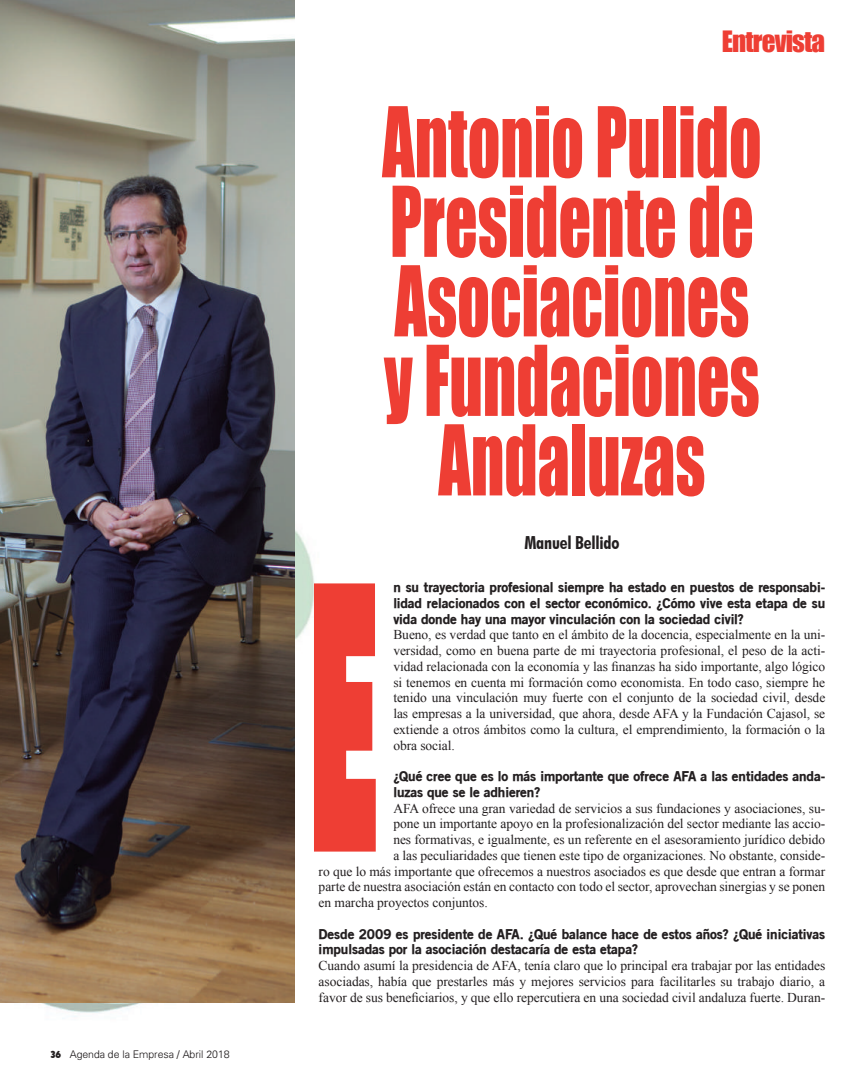
<style>
.page{position:relative;width:866px;height:1092px;background:#fff}
.page>*{position:absolute;margin:0;border:0;box-sizing:border-box;transform-origin:0 0}
.t1{font:900 375px "Futura BT";color:#ee3e34;scale:.34 1}
.t2{font:90px/79.5px "Impact";color:#ee3e34;text-align:center;scale:.71 1}
.t3{font:27px "Impact";letter-spacing:-.03em;color:#ee3e34}
.t4{font:700 condensed 18px "Futura BT";letter-spacing:-.01em;color:#231f20}
.t5{font:13.5px/15.8px "Times New Roman";letter-spacing:-.005em;color:#231f20;text-align:justify}
.t6{font:900 13.5px/15.8px "Old Sans";letter-spacing:-.005em;color:#231f20}
.t7{font:300 10.5px "Univers";color:#231f20}
.s1{font-family:"Kabel";font-weight:900}
</style>
<div class="page">
<img style="left:0;top:0;width:295px;height:1003px">
<p class="t7" style="left:51px;top:1048px;width:180px"><span class="s1">36</span> Agenda de la Empresa / Abril 2018</p>
<h3 class="t3" style="left:721px;top:20px;width:105px">Entrevista</h3>
<h2 class="t2" style="left:382px;top:100px;width:536px">Antonio Pulido<br>Presidente de<br>Asociaciones y Fundaciones<br>Andaluzas</h2>
<h3 class="t4" style="left:524px;top:532px;width:97px">Manuel Bellido</h3>
<p class="t6" style="left:393px;top:579px;width:433px;text-align:justify">n su trayectoria profesional siempre ha estado en puestos de responsabi&shy;lidad relacionados con el sector económico. ¿Cómo vive esta etapa de su vida donde hay una mayor vinculación con la sociedad civil?</p>
<p class="t5" style="left:393px;top:627px;width:433px">Bueno, es verdad que tanto en el ámbito de la docencia, especialmente en la uni&shy;versidad, como en buena parte de mi trayectoria profesional, el peso de la acti&shy;vidad relacionada con la economía y las finanzas ha sido importante, algo lógico si tenemos en cuenta mi formación como economista. En todo caso, siempre he tenido una vinculación muy fuerte con el conjunto de la sociedad civil, desde las empresas a la universidad, que ahora, desde AFA y la Fundación Cajasol, se extiende a otros ámbitos como la cultura, el emprendimiento, la formación o la obra social.</p>
<p class="t6" style="left:393px;top:768px;width:433px">¿Qué cree que es lo más importante que ofrece AFA a las entidades anda&shy;luzas que se le adhieren?</p>
<p class="t5" style="left:393px;top:800px;width:433px">AFA ofrece una gran variedad de servicios a sus fundaciones y asociaciones, su-</p>
<p class="t5" style="left:393px;top:816px;width:433px">pone un importante apoyo en la profesionalización del sector mediante las accio-</p>
<p class="t5" style="left:393px;top:831px;width:433px">nes formativas, e igualmente, es un referente en el asesoramiento jurídico debido</p>
<p class="t5" style="left:393px;top:847px;width:433px">a las peculiaridades que tienen este tipo de organizaciones. No obstante, conside-</p>
<p class="t5" style="left:318px;top:863px;width:508px">ro que lo más importante que ofrecemos a nuestros asociados es que desde que entran a formar</p>
<p class="t5" style="left:318px;top:879px;width:508px">parte de nuestra asociación están en contacto con todo el sector, aprovechan sinergias y se ponen</p>
<p class="t5" style="left:318px;top:894px;width:171px">en marcha proyectos conjuntos.</p>
<p class="t6" style="left:318px;top:925px;width:508px">Desde 2009 es presidente de AFA. ¿Qué balance hace de estos años? ¿Qué iniciativas impulsadas por la asociación destacaría de esta etapa?</p>
<p class="t5" style="left:318px;top:957px;width:508px">Cuando asumí la presidencia de AFA, tenía claro que lo principal era trabajar por las entidades asociadas, había que prestarles más y mejores servicios para facilitarles su trabajo diario, a favor de sus beneficiarios, y que ello repercutiera en una sociedad civil andaluza fuerte. Duran-</p>
<h1 class="t1" style="left:305px;top:490px;width:222px">E</h1>
</div>
